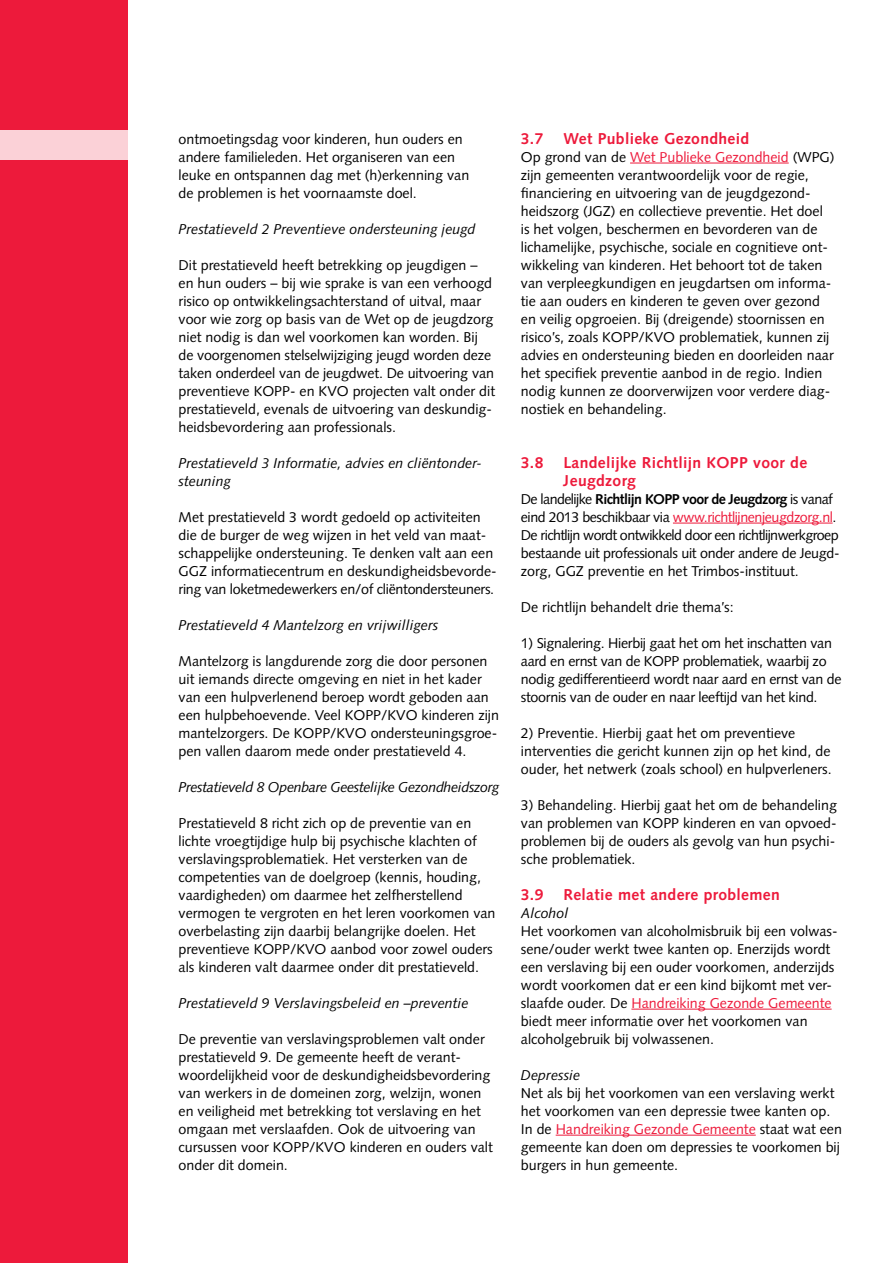
<style>
.page{position:relative;width:893px;height:1263px;background:#fff}
.page>*{position:absolute;margin:0;border:0;box-sizing:border-box;transform-origin:0 0}
.t1{font:700 15.75px/18px "Syntax LT Std";letter-spacing:.02em;color:#ed1a3b}
.t2{font:14.25px/18px "Syntax LT Std";color:#000}
.t3{font:14.25px/18px "Syntax LT Std";letter-spacing:-.03em;color:#000}
.t4{font:italic 14.25px/18px "Syntax LT Std";color:#000}
.t5{font:14.25px/18px "Syntax LT Std";letter-spacing:-.02em;color:#000}
.t6{font:italic 14.25px "Syntax LT Std";letter-spacing:-.025em;color:#000}
.s1{color:#ed1a3b}
.s2{font-weight:700}
</style>
<div class="page">
<div style="left:0;top:0;width:128px;height:1263px;background:#ed1a3b"></div>
<div style="left:0;top:130px;width:128px;height:29px;background:#fbd1d7"></div>
<hr style="left:630px;top:163px;width:159px;height:1px;background:#ed1a3b">
<hr style="left:673px;top:523px;width:160px;height:1px;background:#ed1a3b">
<hr style="left:631px;top:1009px;width:201px;height:1px;background:#ed1a3b">
<hr style="left:556px;top:1135px;width:200px;height:1px;background:#ed1a3b">
<p class="t2" style="left:179px;top:130px;width:292px">ontmoetingsdag voor kinderen, hun ouders en andere familieleden. Het organiseren van een leuke en ontspannen dag met (h)erkenning van de problemen is het voornaamste doel.</p>
<p class="t4" style="left:179px;top:220px;width:298px">Prestatieveld 2 Preventieve ondersteuning jeugd</p>
<p class="t2" style="left:179px;top:256px;width:318px">Dit prestatieveld heeft betrekking op jeugdigen – en hun ouders – bij wie sprake is van een verhoogd risico op ontwikkelingsachterstand of uitval, maar voor wie zorg op basis van de Wet op de jeugdzorg niet nodig is dan wel voorkomen kan worden. Bij de voorgenomen stelselwijziging jeugd worden deze taken onderdeel van de jeugdwet. De uitvoering van preventieve KOPP- en KVO projecten valt onder dit prestatieveld, evenals de uitvoering van deskundig&shy;heidsbevordering aan professionals.</p>
<p class="t4" style="left:179px;top:454px;width:305px">Prestatieveld 3 Informatie, advies en cliëntonder&shy;steuning</p>
<p class="t2" style="left:179px;top:508px;width:320px">Met prestatieveld 3 wordt gedoeld op activiteiten die de burger de weg wijzen in het veld van maat&shy;schappelijke ondersteuning. Te denken valt aan een GGZ informatiecentrum en deskundigheidsbevorde&shy;ring van loketmedewerkers en/of cliëntondersteuners.</p>
<p class="t4" style="left:179px;top:616px;width:261px">Prestatieveld 4 Mantelzorg en vrijwilligers</p>
<p class="t2" style="left:179px;top:652px;width:322px">Mantelzorg is langdurende zorg die door personen uit iemands directe omgeving en niet in het kader van een hulpverlenend beroep wordt geboden aan een hulpbehoevende. Veel KOPP/KVO kinderen zijn mantelzorgers. De KOPP/KVO ondersteuningsgroe&shy;pen vallen daarom mede onder prestatieveld 4.</p>
<p class="t6" style="left:179px;top:778px;width:322px">Prestatieveld 8 Openbare Geestelijke Gezondheidszorg</p>
<p class="t2" style="left:179px;top:814px;width:318px">Prestatieveld 8 richt zich op de preventie van en lichte vroegtijdige hulp bij psychische klachten of verslavingsproblematiek. Het versterken van de competenties van de doelgroep (kennis, houding, vaardigheden) om daarmee het zelfherstellend vermogen te vergroten en het leren voorkomen van overbelasting zijn daarbij belangrijke doelen. Het preventieve KOPP/KVO aanbod voor zowel ouders als kinderen valt daarmee onder dit prestatieveld.</p>
<p class="t4" style="left:179px;top:994px;width:292px">Prestatieveld 9 Verslavingsbeleid en –preventie</p>
<p class="t2" style="left:179px;top:1030px;width:316px">De preventie van verslavingsproblemen valt onder prestatieveld 9. De gemeente heeft de verant&shy;woordelijkheid voor de deskundigheidsbevordering van werkers in de domeinen zorg, welzijn, wonen en veiligheid met betrekking tot verslaving en het omgaan met verslaafden. Ook de uitvoering van cursussen voor KOPP/KVO kinderen en ouders valt onder dit domein.</p>
<p class="t1" style="left:521px;top:129px;width:24px">3.7</p>
<p class="t1" style="left:563px;top:129px;width:187px">Wet Publieke Gezondheid</p>
<p class="t2" style="left:521px;top:148px;width:315px">Op grond van de <span class="s1">Wet Publieke Gezondheid</span> (WPG) zijn gemeenten verantwoordelijk voor de regie, financiering en uitvoering van de jeugdgezond&shy;heidszorg (JGZ) en collectieve preventie. Het doel is het volgen, beschermen en bevorderen van de lichamelijke, psychische, sociale en cognitieve ont&shy;wikkeling van kinderen. Het behoort tot de taken van verpleegkundigen en jeugdartsen om informa&shy;tie aan ouders en kinderen te geven over gezond en veilig opgroeien. Bij (dreigende) stoornissen en risico’s, zoals KOPP/KVO problematiek, kunnen zij advies en ondersteuning bieden en doorleiden naar het specifiek preventie aanbod in de regio. Indien nodig kunnen ze doorverwijzen voor verdere diag&shy;nostiek en behandeling.</p>
<p class="t1" style="left:521px;top:453px;width:24px">3.8</p>
<p class="t1" style="left:563px;top:453px;width:245px">Landelijke Richtlijn KOPP voor de<br>Jeugdzorg</p>
<p class="t3" style="left:521px;top:490px;width:320px">De landelijke <span class="s2">Richtlijn KOPP voor de Jeugdzorg</span> is vanaf eind 2013 beschikbaar via <span class="s1">www.richtlijnenjeugdzorg.nl</span>.<br>De richtlijn wordt ontwikkeld door een richtlijnwerkgroep bestaande uit professionals uit onder andere de Jeugd&shy;zorg, GGZ preventie en het Trimbos-instituut.</p>
<p class="t2" style="left:521px;top:598px;width:214px">De richtlijn behandelt drie thema’s:</p>
<p class="t5" style="left:521px;top:634px;width:322px">1) Signalering. Hierbij gaat het om het inschatten van aard en ernst van de KOPP problematiek, waarbij zo nodig gedifferentieerd wordt naar aard en ernst van de stoornis van de ouder en naar leeftijd van het kind.</p>
<p class="t2" style="left:521px;top:724px;width:312px">2) Preventie. Hierbij gaat het om preventieve interventies die gericht kunnen zijn op het kind, de ouder, het netwerk (zoals school) en hulpverleners.</p>
<p class="t2" style="left:521px;top:796px;width:317px">3) Behandeling. Hierbij gaat het om de behandeling van problemen van KOPP kinderen en van opvoed&shy;problemen bij de ouders als gevolg van hun psychi&shy;sche problematiek.</p>
<p class="t1" style="left:521px;top:885px;width:24px">3.9</p>
<p class="t1" style="left:563px;top:885px;width:218px">Relatie met andere problemen</p>
<p class="t4" style="left:521px;top:904px;width:49px">Alcohol</p>
<p class="t2" style="left:521px;top:922px;width:318px">Het voorkomen van alcoholmisbruik bij een volwas&shy;sene/ouder werkt twee kanten op. Enerzijds wordt een verslaving bij een ouder voorkomen, anderzijds wordt voorkomen dat er een kind bijkomt met ver&shy;slaafde ouder. De <span class="s1">Handreiking Gezonde Gemeente </span>biedt meer informatie over het voorkomen van alcoholgebruik bij volwassenen.</p>
<p class="t4" style="left:521px;top:1066px;width:61px">Depressie</p>
<p class="t2" style="left:521px;top:1084px;width:323px">Net als bij het voorkomen van een verslaving werkt het voorkomen van een depressie twee kanten op.<br>In de <span class="s1">Handreiking Gezonde Gemeente</span> staat wat een gemeente kan doen om depressies te voorkomen bij burgers in hun gemeente.</p>
</div>
